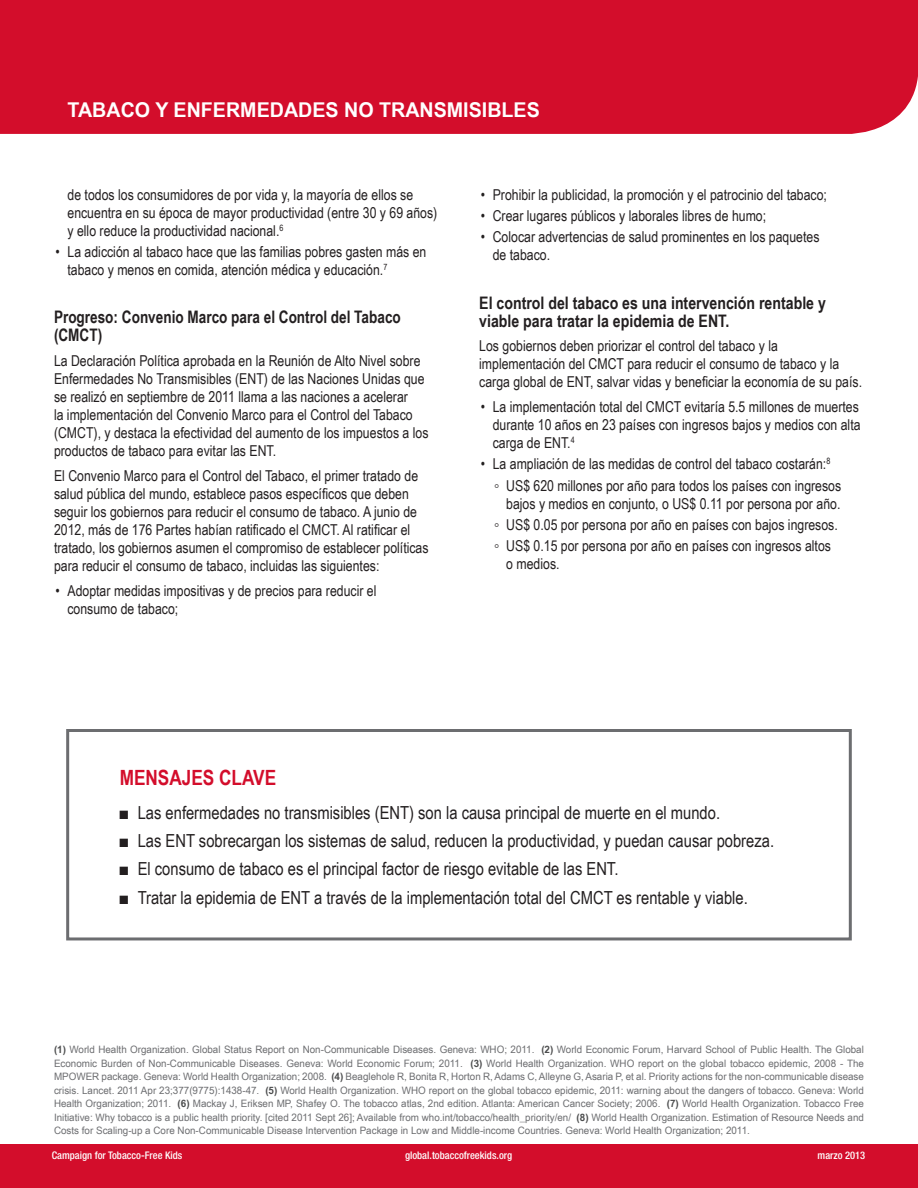
<style>
.page{position:relative;width:918px;height:1188px;background:#fff}
.page>*{position:absolute;margin:0;border:0;box-sizing:border-box;transform-origin:0 0}
.t1{font:700 21px "Arial Narrow";color:#d30d2b}
.t2{font:700 20.4px "Arial Narrow";color:#fff;scale:1.18 1}
.t3{font:18px "Arial Narrow";color:#231f20}
.t4{font:700 17.25px/18px "Arial Narrow";color:#231f20}
.t5{font:700 17.25px/18px "Arial Narrow";color:#231f20;scale:.96 1}
.t6{font:15px/18px "Arial Narrow";color:#231f20}
.t7{font:500 condensed 10.5px "Helvetica Neue";color:#fff}
.t8{font:10.2px/13.5px "Arial Narrow";color:#6c6d70;text-align:justify;scale:1.18 1}
.s1{font-weight:700;color:#4b4c4d}
</style>
<div class="page">
<div style="left:0;top:1144px;width:918px;height:44px;background:#d30d2b"></div>
<div style="left:0;top:0;width:918px;height:134px;background:#d30d2b"></div>
<div style="left:836px;top:0;width:82px;height:76px;background:#d30d2b"></div>
<div style="left:66px;top:729px;width:786px;height:211px;border:3px solid #6c6d70"></div>
<p class="t2" style="left:68px;top:94px;width:402px">TABACO Y ENFERMEDADES NO TRANSMISIBLES</p>
<p class="t6" style="left:68px;top:185px;width:371px">de todos los consumidores de por vida y, la mayoría de ellos se encuentra en su época de mayor productividad (entre 30 y 69 años) y ello reduce la productividad nacional.<sup>6</sup></p>
<p class="t6" style="left:68px;top:242px;width:360px;text-indent:-12px">• La adicción al tabaco hace que las familias pobres gasten más en tabaco y menos en comida, atención médica y educación.<sup>7</sup></p>
<p class="t5" style="left:54px;top:307px;width:363px">Progreso: Convenio Marco para el Control del Tabaco (CMCT)</p>
<p class="t6" style="left:54px;top:351px;width:376px">La Declaración Política aprobada en la Reunión de Alto Nivel sobre Enfermedades No Transmisibles (ENT) de las Naciones Unidas que se realizó en septiembre de 2011 llama a las naciones a acelerar<br>la implementación del Convenio Marco para el Control del Tabaco (CMCT), y destaca la efectividad del aumento de los impuestos a los productos de tabaco para evitar las ENT.</p>
<p class="t6" style="left:54px;top:466px;width:376px">El Convenio Marco para el Control del Tabaco, el primer tratado de salud pública del mundo, establece pasos específicos que deben seguir los gobiernos para reducir el consumo de tabaco. A junio de 2012, más de 176 Partes habían ratificado el CMCT. Al ratificar el tratado, los gobiernos asumen el compromiso de establecer políticas para reducir el consumo de tabaco, incluidas las siguientes:</p>
<p class="t6" style="left:68px;top:581px;width:310px;text-indent:-12px">• Adoptar medidas impositivas y de precios para reducir el consumo de tabaco;</p>
<p class="t6" style="left:481px;top:185px;width:348px">• Prohibir la publicidad, la promoción y el patrocinio del tabaco;</p>
<p class="t6" style="left:481px;top:206px;width:287px">• Crear lugares públicos y laborales libres de humo;</p>
<p class="t6" style="left:493px;top:228px;width:328px;text-indent:-12px">• Colocar advertencias de salud prominentes en los paquetes de tabaco.</p>
<p class="t4" style="left:479px;top:293px;width:348px">El control del tabaco es una intervención rentable y viable para tratar la epidemia de ENT.</p>
<p class="t6" style="left:479px;top:337px;width:384px">Los gobiernos deben priorizar el control del tabaco y la implementación del CMCT para reducir el consumo de tabaco y la carga global de ENT, salvar vidas y beneficiar la economía de su país.</p>
<p class="t6" style="left:493px;top:397px;width:369px;text-align:justify;text-indent:-12px">• La implementación total del CMCT evitaría 5.5 millones de muertes durante 10 años en 23 países con ingresos bajos y medios con alta carga de ENT.<sup>4</sup></p>
<p class="t6" style="left:481px;top:455px;width:351px">• La ampliación de las medidas de control del tabaco costarán:<sup>8</sup></p>
<p class="t6" style="left:494px;top:476px;width:349px;text-align:right">◦ US$ 620 millones por año para todos los países con ingresos bajos y medios en conjunto, o US$ 0.11 por persona por año.</p>
<p class="t6" style="left:494px;top:515px;width:345px">◦ US$ 0.05 por persona por año en países con bajos ingresos.</p>
<p class="t6" style="left:506px;top:536px;width:326px;text-indent:-12px">◦ US$ 0.15 por persona por año en países con ingresos altos o medios.</p>
<p class="t1" style="left:120px;top:762px;width:158px">MENSAJES CLAVE</p>
<p class="t3" style="left:120px;top:799px;width:602px">■ Las enfermedades no transmisibles (ENT) son la causa principal de muerte en el mundo.</p>
<p class="t3" style="left:120px;top:827px;width:656px">■ Las ENT sobrecargan los sistemas de salud, reducen la productividad, y puedan causar pobreza.</p>
<p class="t3" style="left:120px;top:856px;width:500px">■ El consumo de tabaco es el principal factor de riesgo evitable de las ENT.</p>
<p class="t3" style="left:120px;top:884px;width:630px">■ Tratar la epidemia de ENT a través de la implementación total del CMCT es rentable y viable.</p>
<p class="t8" style="left:54px;top:1042px;width:688px"><span class="s1">(1)</span> World Health Organization. Global Status Report on Non-Communicable Diseases. Geneva: WHO; 2011. <span class="s1">(2)</span> World Economic Forum, Harvard School of Public Health. The Global Economic Burden of Non-Communicable Diseases. Geneva: World Economic Forum; 2011. <span class="s1">(3)</span> World Health Organization. WHO report on the global tobacco epidemic, 2008 - The MPOWER package. Geneva: World Health Organization; 2008. <span class="s1">(4)</span> Beaglehole R, Bonita R, Horton R, Adams C, Alleyne G, Asaria P, et al. Priority actions for the non-communicable disease crisis. Lancet. 2011 Apr 23;377(9775):1438-47. <span class="s1">(5)</span> World Health Organization. WHO report on the global tobacco epidemic, 2011: warning about the dangers of tobacco. Geneva: World Health Organization; 2011. <span class="s1">(6)</span> Mackay J, Eriksen MP, Shafey O. The tobacco atlas, 2nd edition. Atlanta: American Cancer Society; 2006. <span class="s1">(7)</span> World Health Organization. Tobacco Free Initiative: Why tobacco is a public health priority. [cited 2011 Sept 26]; Available from who.int/tobacco/health_priority/en/ <span class="s1">(8)</span> World Health Organization. Estimation of Resource Needs and Costs for Scaling-up a Core Non-Communicable Disease Intervention Package in Low and Middle-income Countries. Geneva: World Health Organization; 2011.</p>
<p class="t7" style="left:52px;top:1149px;width:132px">Campaign for Tobacco-Free Kids</p>
<p class="t7" style="left:405px;top:1149px;width:109px">global.tobaccofreekids.org</p>
<p class="t7" style="left:818px;top:1149px;width:49px">marzo 2013</p>
</div>
